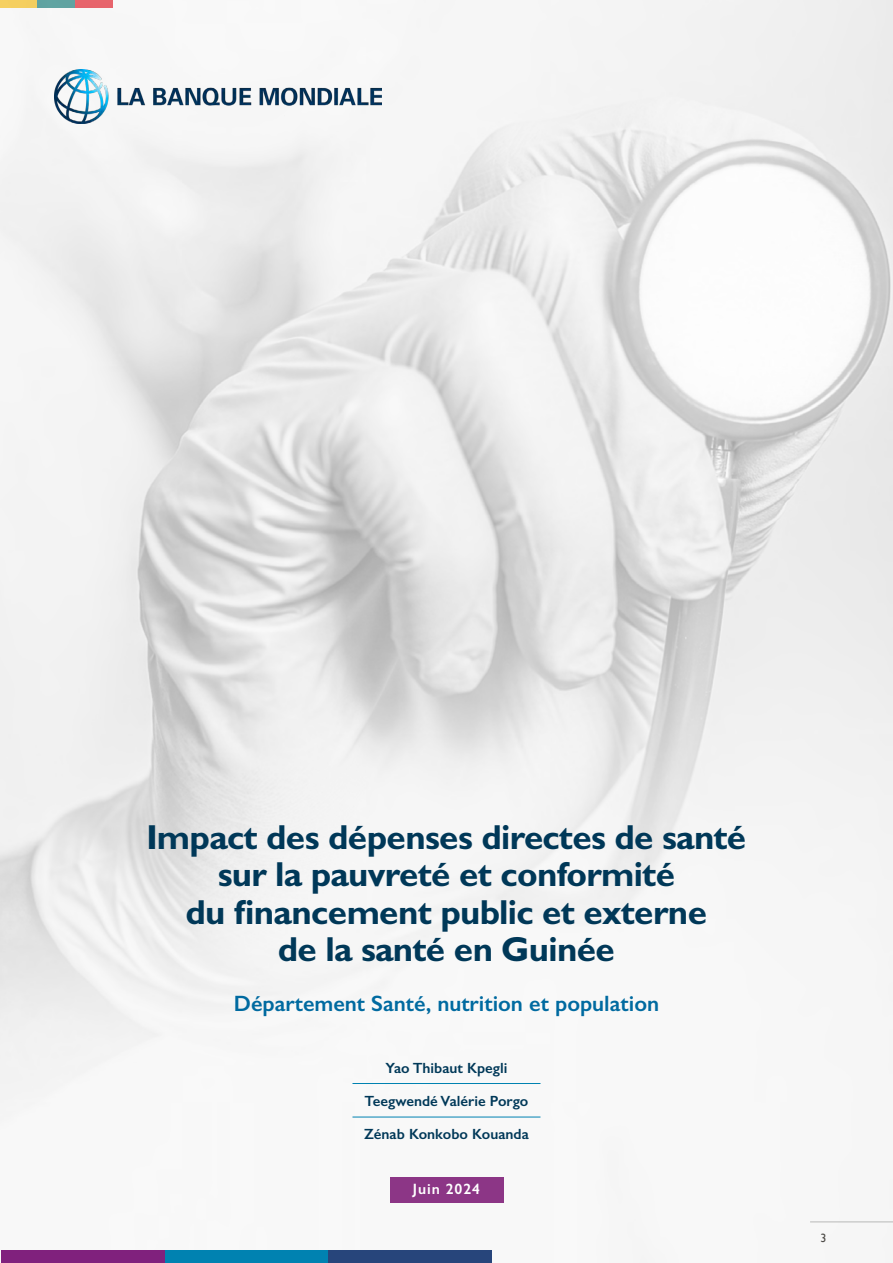
<style>
.page{position:relative;width:893px;height:1263px;background:#fff}
.page>*{position:absolute;margin:0;border:0;box-sizing:border-box;transform-origin:0 0}
.t1{font:700 34.8px/37.5px "Gill Sans";letter-spacing:-.02em;color:#003858;text-align:center}
.t2{font:600 22.2px "Gill Sans";color:#006aa0}
.t3{font:600 15px "Gill Sans";letter-spacing:.06em;color:#fff}
.t4{font:600 14.85px "Gill Sans";color:#003858}
.t5{font:12px "Gill Sans";color:#4d4b47}
</style>
<div class="page">
<img style="left:0;top:0;width:893px;height:1263px">
<div style="left:389px;top:1177px;width:114px;height:26px;background:#8c3686"></div>
<hr style="left:352px;top:1083px;width:188px;height:1px;background:#0082b1">
<hr style="left:352px;top:1117px;width:188px;height:1px;background:#0082b1">
<img style="left:54px;top:69px;width:328px;height:55px">
<div style="left:328px;top:1250px;width:164px;height:13px;background:#27457b"></div>
<div style="left:164px;top:1250px;width:164px;height:13px;background:#0082b1"></div>
<div style="left:1px;top:1250px;width:163px;height:13px;background:#80217d"></div>
<svg style="left:0;top:1250px;width:1px;height:13px"></svg>
<hr style="left:810px;top:1221px;width:83px;height:1px;background:#232521">
<p class="t1" style="left:146px;top:817px;width:602px">Impact des dépenses directes de santé sur la pauvreté et conformité<br>du financement public et externe<br>de la santé en Guinée</p>
<p class="t2" style="left:234px;top:990px;width:427px">Département Santé, nutrition et population</p>
<p class="t4" style="left:385px;top:1059px;width:124px">Yao Thibaut Kpegli</p>
<p class="t4" style="left:365px;top:1092px;width:165px">Teegwendé Valérie Porgo</p>
<p class="t4" style="left:364px;top:1125px;width:166px">Zénab Konkobo Kouanda</p>
<p class="t3" style="left:413px;top:1180px;width:69px">Juin 2024</p>
<p class="t5" style="left:820px;top:1231px;width:7px">3</p>
</div>
